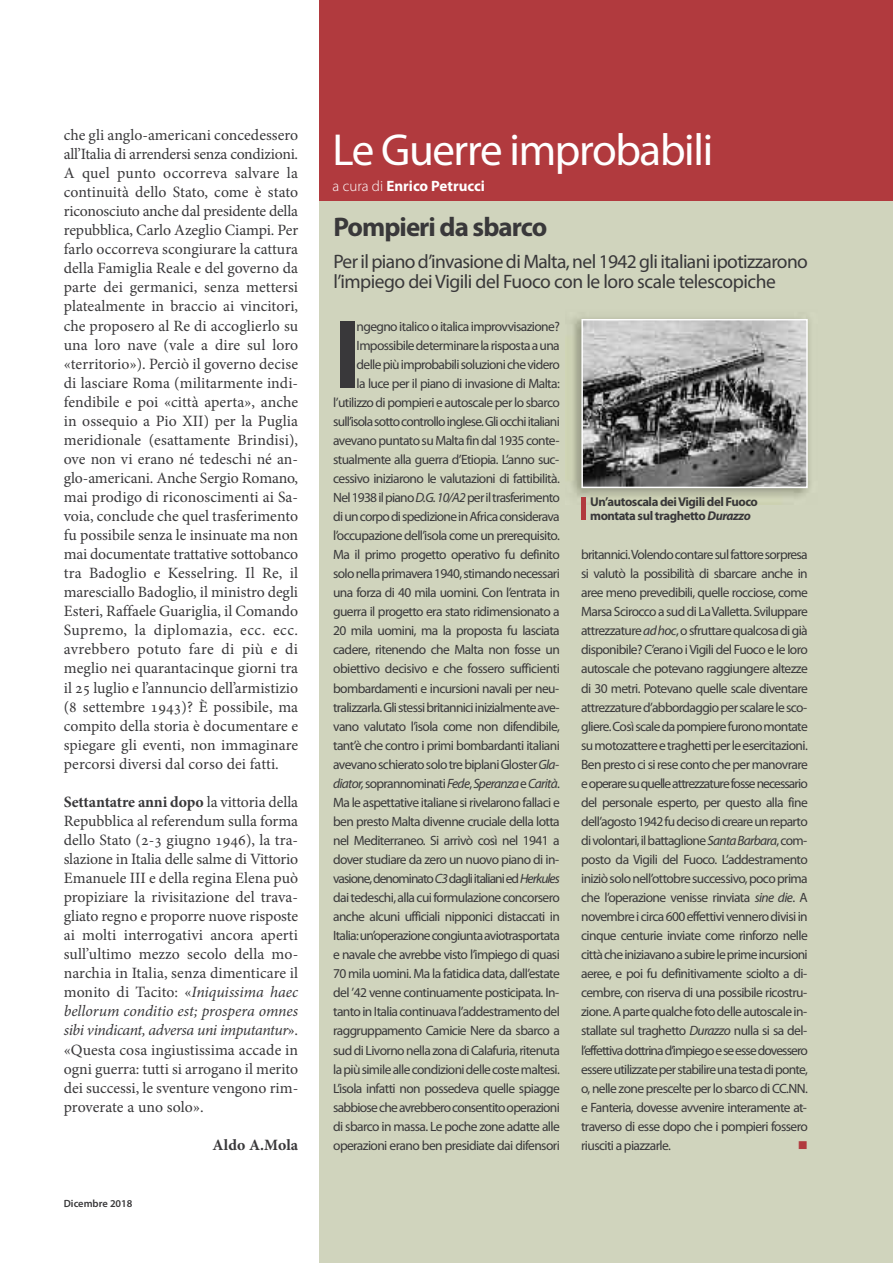
<style>
.page{position:relative;width:893px;height:1263px;background:#fff}
.page>*{position:absolute;margin:0;border:0;box-sizing:border-box;transform-origin:0 0}
.t1{font:700 98.25px "Myriad Pro";color:#39383a}
.t2{font:45px "Myriad Pro";letter-spacing:-.03em;color:#fff}
.t3{font:700 27px "Myriad Pro";letter-spacing:-.035em;color:#39383a}
.t4{font:19.5px/19.5px "Myriad Pro";letter-spacing:-.03em;color:#39383a}
.t5{font:15.75px/19px "Minion Pro";color:#39383a;text-align:justify}
.t6{font:700 15.75px "Minion Pro";letter-spacing:.005em;color:#39383a}
.t7{font:700 15px "Myriad Pro";color:#fff}
.t8{font:13.5px/19px "Myriad Pro";letter-spacing:-.045em;color:#39383a;text-align:right}
.t9{font:13.5px "Wingdings";color:#b13a3e}
.t10{font:700 12.75px/14.2px "Myriad Pro";letter-spacing:-.035em;color:#39383a}
.t11{font:600 10.5px "Myriad Pro";color:#39383a}
.s1{font-weight:700}
.s2{font-style:italic}
.s3{font-weight:300}
</style>
<div class="page">
<div style="left:319px;top:200px;width:574px;height:1063px;background:#d0d4bd"></div>
<div style="left:319px;top:0;width:574px;height:200px;background:#b13a3e"></div>
<img style="left:584px;top:322px;width:221px;height:163px">
<div style="left:581px;top:319px;width:227px;height:169px;border:2px solid #fff"></div>
<div style="left:581px;top:497px;width:5px;height:23px;background:#b13a3e"></div>
<p class="t5" style="left:64px;top:127px;width:236px">che gli anglo-americani concedessero all’Italia di arrendersi senza condizioni.<br>A quel punto occorreva salvare la continuità dello Stato, come è stato riconosciuto anche dal presidente della repubblica, Carlo Azeglio Ciampi. Per farlo occorreva scongiurare la cattura della Famiglia Reale e del governo da parte dei germanici, senza mettersi platealmente in braccio ai vincitori, che proposero al Re di accoglierlo su una loro nave (vale a dire sul loro «territorio»). Perciò il governo decise di lasciare Roma (militarmente indi&shy;fendibile e poi «città aperta», anche in ossequio a Pio XII) per la Puglia meridionale (esattamente Brindisi), ove non vi erano né tedeschi né an&shy;glo-americani. Anche Sergio Romano, mai prodigo di riconoscimenti ai Sa&shy;voia, conclude che quel trasferimento fu possibile senza le insinuate ma non mai documentate trattative sottobanco tra Badoglio e Kesselring. Il Re, il maresciallo Badoglio, il ministro degli Esteri, Raffaele Guariglia, il Comando Supremo, la diplomazia, ecc. ecc. avrebbero potuto fare di più e di meglio nei quarantacinque giorni tra il 25 luglio e l’annuncio dell’armistizio (8 settembre 1943)? È possibile, ma compito della storia è documentare e spiegare gli eventi, non immaginare percorsi diversi dal corso dei fatti.</p>
<p class="t5" style="left:64px;top:794px;width:236px"><span class="s1">Settantatre anni dopo</span> la vittoria della Repubblica al referendum sulla forma dello Stato (2-3 giugno 1946), la tra&shy;slazione in Italia delle salme di Vittorio Emanuele III e della regina Elena può propiziare la rivisitazione del trava&shy;gliato regno e proporre nuove risposte ai molti interrogativi ancora aperti sull’ultimo mezzo secolo della mo&shy;narchia in Italia, senza dimenticare il monito di Tacito: «<span class="s2">Iniquissima haec bellorum conditio est; prospera omnes sibi vindicant, adversa uni imputantur</span>». «Questa cosa ingiustissima accade in ogni guerra: tutti si arrogano il merito dei successi, le sventure vengono rim&shy;proverate a uno solo».</p>
<p class="t6" style="left:213px;top:1139px;width:87px">Aldo A.Mola</p>
<p class="t11" style="left:64px;top:1199px;width:70px">Dicembre 2018</p>
<h2 class="t2" style="left:333px;top:133px;width:382px">Le Guerre improbabili</h2>
<p class="t7" style="left:333px;top:180px;width:154px"><span class="s3">a cura di</span> Enrico Petrucci</p>
<h3 class="t3" style="left:333px;top:217px;width:216px">Pompieri da sbarco</h3>
<h3 class="t4" style="left:333px;top:254px;width:476px">Per il piano d’invasione di Malta, nel 1942 gli italiani ipotizzarono l’impiego deiVigili del Fuoco con le loro scale telescopiche</h3>
<p class="t8" style="left:333px;top:317px;width:228px">ngegno italico o italica improvvisazione?<br>Impossibiledeterminarelarispostaauna dellepiùimprobabilisoluzionichevidero<br>la luce per il piano di invasione di Malta: l’utilizzo di pompieri e autoscale per lo sbarco sull’isolasottocontrolloinglese.Gliocchiitaliani avevano puntato su Malta fin dal 1935 conte&shy;stualmente alla guerra d’Etiopia. L’anno suc&shy;cessivo iniziarono le valutazioni di fattibilità.<br>Nel1938ilpiano<span class="s2">D.G.10/A2</span>periltrasferimento diuncorpodispedizioneinAfricaconsiderava l’occupazione dell’isola come un prerequisito.<br>Ma il primo progetto operativo fu definito solonellaprimavera1940,stimandonecessari una forza di 40 mila uomini. Con l’entrata in guerra il progetto era stato ridimensionato a 20 mila uomini, ma la proposta fu lasciata cadere, ritenendo che Malta non fosse un obiettivo decisivo e che fossero sufficienti bombardamenti e incursioni navali per neu&shy;tralizzarla.Glistessibritanniciinizialmenteave&shy;vano valutato l’isola come non difendibile, tant’è che contro i primi bombardanti italiani avevanoschieratosolotrebiplaniGloster<span class="s2">Gla&shy;diator,</span>soprannominati<span class="s2">Fede</span>,<span class="s2">Speranza</span>e<span class="s2">Carità</span>.<br>Ma le aspettative italiane si rivelarono fallaci e ben presto Malta divenne cruciale della lotta nel Mediterraneo. Si arrivò così nel 1941 a dover studiare da zero un nuovo piano di in&shy;vasione,denominato<span class="s2">C3</span>dagliitalianied<span class="s2">Herkules </span>daitedeschi,allacuiformulazioneconcorsero anche alcuni ufficiali nipponici distaccati in Italia:un’operazionecongiuntaaviotrasportata e navale che avrebbe visto l’impiego di quasi 70 mila uomini. Ma la fatidica data, dall’estate del ’42 venne continuamente posticipata. In&shy;tantoinItaliacontinuaval’addestramentodel raggruppamento Camicie Nere da sbarco a sud di Livorno nella zona di Calafuria, ritenuta lapiùsimileallecondizionidellecostemaltesi.<br>L’isola infatti non possedeva quelle spiagge sabbiosecheavrebberoconsentitooperazioni di sbarco in massa. Le poche zone adatte alle operazioni erano ben presidiate dai difensori</p>
<h1 class="t1" style="left:333px;top:318px;width:29px">I</h1>
<p class="t10" style="left:590px;top:495px;width:169px">Un’autoscala deiVigili del Fuoco montata sul traghetto <span class="s2">Durazzo</span></p>
<p class="t8" style="left:581px;top:546px;width:228px;text-align:justify">britannici.Volendocontaresulfattoresorpresa si valutò la possibilità di sbarcare anche in aree meno prevedibili, quelle rocciose, come Marsa Scirocco a sud di LaValletta. Sviluppare attrezzature<span class="s2">adhoc</span>,osfruttarequalcosadigià disponibile? C’erano iVigili del Fuoco e le loro autoscale che potevano raggiungere altezze di 30 metri. Potevano quelle scale diventare attrezzatured’abbordaggioperscalarelesco&shy;gliere.Cosìscaledapompierefuronomontate sumotozattereetraghettiperleesercitazioni.<br>Ben presto ci si rese conto che per manovrare eoperaresuquelleattrezzaturefossenecessario del personale esperto, per questo alla fine dell’agosto1942fudecisodicreareunreparto divolontari,ilbattaglione<span class="s2">SantaBarbara</span>,com&shy;posto da Vigili del Fuoco. L’addestramento iniziòsolonell’ottobresuccessivo,pocoprima che l’operazione venisse rinviata <span class="s2">sine die</span>. A novembreicirca600effettivivennerodivisiin cinque centurie inviate come rinforzo nelle cittàcheiniziavanoasubireleprimeincursioni aeree, e poi fu definitivamente sciolto a di&shy;cembre, con riserva di una possibile ricostru&shy;zione.Apartequalchefotodelleautoscalein&shy;stallate sul traghetto <span class="s2">Durazzo</span> nulla si sa del&shy;l’effettivadottrinad’impiegoeseessedovessero essereutilizzateperstabilireunatestadiponte, o, nelle zone prescelte per lo sbarco di CC.NN. e Fanteria, dovesse avvenire interamente at&shy;traverso di esse dopo che i pompieri fossero riusciti a piazzarle.</p>
<p class="t9" style="left:798px;top:1137px;width:12px">■</p>
</div>
